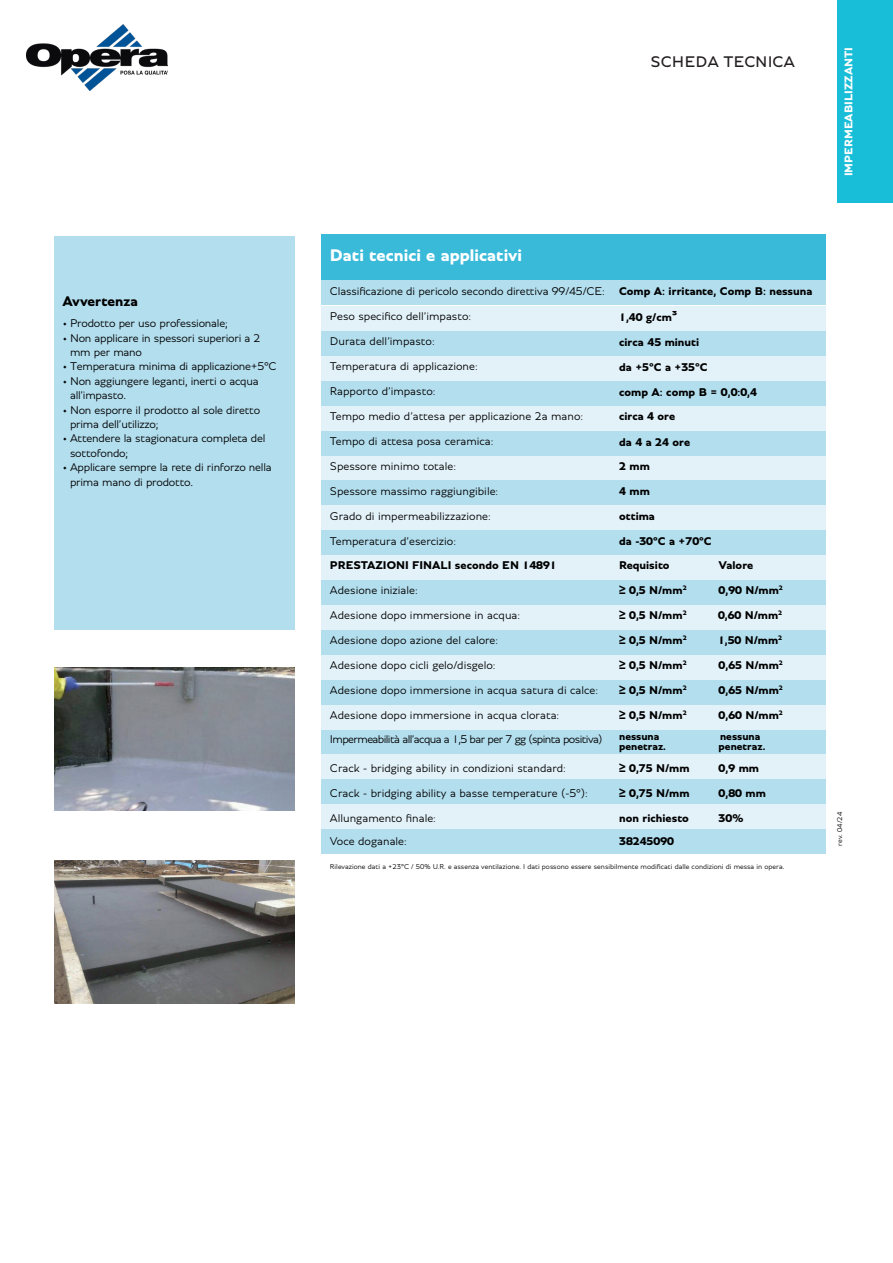
<style>
.page{position:relative;width:893px;height:1263px;background:#fff}
.page>*{position:absolute;margin:0;border:0;box-sizing:border-box;transform-origin:0 0}
.t1{font:700 18px "Bentley";color:#fff}
.t2{font:16.5px "Bentley";color:#231f20}
.t3{font:700 15px "Bentley";color:#000}
.t4{font:300 12px "Bentley";color:#000}
.t5{font:700 12px "Bentley";color:#000}
.t6{font:300 12px/14.4px "Bentley";letter-spacing:-.02em;color:#000}
.t7{font:300 12px "Bentley";letter-spacing:-.05em;color:#000}
.t8{font:700 12px "Bentley";color:#fff}
.t9{font:700 11.25px "Bentley";color:#000}
.t10{font:300 7.5px "Bentley";color:#000}
.s1{font-family:"Arial"}
</style>
<div class="page">
<img style="left:27px;top:25px;width:140px;height:65px">
<div style="left:838px;top:0;width:55px;height:203px;background:#18bdd8"></div>
<div style="left:321px;top:234px;width:505px;height:46px;background:#3abad9"></div>
<div style="left:321px;top:280px;width:290px;height:25px;background:#b3deee"></div>
<div style="left:54px;top:236px;width:240px;height:394px;background:#b3deee"></div>
<div style="left:321px;top:306px;width:290px;height:25px;background:#e3f2f9"></div>
<div style="left:321px;top:331px;width:290px;height:25px;background:#b3deee"></div>
<div style="left:321px;top:356px;width:290px;height:25px;background:#e3f2f9"></div>
<div style="left:321px;top:381px;width:290px;height:25px;background:#b3deee"></div>
<div style="left:321px;top:406px;width:290px;height:25px;background:#e3f2f9"></div>
<div style="left:321px;top:431px;width:290px;height:25px;background:#b3deee"></div>
<div style="left:321px;top:456px;width:290px;height:24px;background:#e3f2f9"></div>
<div style="left:321px;top:480px;width:290px;height:25px;background:#b3deee"></div>
<div style="left:321px;top:530px;width:290px;height:25px;background:#b3deee"></div>
<div style="left:321px;top:555px;width:290px;height:25px;background:#e3f2f9"></div>
<div style="left:321px;top:580px;width:290px;height:25px;background:#b3deee"></div>
<div style="left:321px;top:605px;width:290px;height:25px;background:#e3f2f9"></div>
<div style="left:321px;top:630px;width:290px;height:25px;background:#b3deee"></div>
<div style="left:321px;top:655px;width:290px;height:25px;background:#e3f2f9"></div>
<div style="left:321px;top:680px;width:290px;height:25px;background:#b3deee"></div>
<div style="left:321px;top:705px;width:290px;height:24px;background:#e3f2f9"></div>
<div style="left:321px;top:729px;width:290px;height:25px;background:#b3deee"></div>
<div style="left:321px;top:754px;width:290px;height:25px;background:#e3f2f9"></div>
<div style="left:321px;top:779px;width:290px;height:25px;background:#b3deee"></div>
<div style="left:321px;top:804px;width:290px;height:25px;background:#e3f2f9"></div>
<div style="left:321px;top:829px;width:505px;height:25px;background:#b3deee"></div>
<img style="left:54px;top:667px;width:240px;height:144px">
<img style="left:54px;top:861px;width:240px;height:142px">
<div style="left:321px;top:505px;width:290px;height:25px;background:#e3f2f9"></div>
<div style="left:611px;top:280px;width:215px;height:25px;background:#b3deee"></div>
<div style="left:611px;top:306px;width:215px;height:25px;background:#e3f2f9"></div>
<div style="left:611px;top:331px;width:215px;height:25px;background:#b3deee"></div>
<div style="left:611px;top:356px;width:215px;height:25px;background:#e3f2f9"></div>
<div style="left:611px;top:381px;width:215px;height:25px;background:#b3deee"></div>
<div style="left:611px;top:406px;width:215px;height:25px;background:#e3f2f9"></div>
<div style="left:611px;top:431px;width:215px;height:25px;background:#b3deee"></div>
<div style="left:611px;top:456px;width:215px;height:24px;background:#e3f2f9"></div>
<div style="left:611px;top:480px;width:215px;height:25px;background:#b3deee"></div>
<div style="left:611px;top:530px;width:215px;height:25px;background:#b3deee"></div>
<div style="left:611px;top:555px;width:215px;height:25px;background:#e3f2f9"></div>
<div style="left:611px;top:580px;width:215px;height:25px;background:#b3deee"></div>
<div style="left:611px;top:605px;width:215px;height:25px;background:#e3f2f9"></div>
<div style="left:611px;top:630px;width:215px;height:25px;background:#b3deee"></div>
<div style="left:611px;top:655px;width:215px;height:25px;background:#e3f2f9"></div>
<div style="left:611px;top:680px;width:215px;height:25px;background:#b3deee"></div>
<div style="left:611px;top:705px;width:215px;height:24px;background:#e3f2f9"></div>
<div style="left:611px;top:729px;width:215px;height:25px;background:#b3deee"></div>
<div style="left:611px;top:754px;width:215px;height:25px;background:#e3f2f9"></div>
<div style="left:611px;top:779px;width:215px;height:25px;background:#b3deee"></div>
<div style="left:611px;top:804px;width:215px;height:25px;background:#e3f2f9"></div>
<div style="left:611px;top:505px;width:215px;height:25px;background:#e3f2f9"></div>
<p class="t3" style="left:63px;top:290px;width:77px">Avvertenza</p>
<p class="t6" style="left:63px;top:316px;width:166px">• Prodotto per uso professionale;</p>
<p class="t6" style="left:70px;top:330px;width:192px;text-indent:-7px">• Non applicare in spessori superiori a 2 mm per mano</p>
<p class="t6" style="left:63px;top:359px;width:215px">• Temperatura minima di applicazione+5°C</p>
<p class="t6" style="left:70px;top:374px;width:190px;text-indent:-7px">• Non aggiungere leganti, inerti o acqua all’impasto.</p>
<p class="t6" style="left:70px;top:402px;width:192px;text-indent:-7px">• Non esporre il prodotto al sole diretto prima dell’utilizzo;</p>
<p class="t6" style="left:70px;top:431px;width:197px;text-indent:-7px">• Attendere la stagionatura completa del sottofondo;</p>
<p class="t6" style="left:70px;top:460px;width:203px;text-indent:-7px">• Applicare sempre la rete di rinforzo nella prima mano di prodotto.</p>
<p class="t2" style="left:651px;top:50px;width:146px">SCHEDA TECNICA</p>
<p class="t8" style="left:840px;top:176px;width:131px;rotate:-90deg">IMPERMEABILIZZANTI</p>
<p class="t1" style="left:330px;top:243px;width:194px">Dati tecnici e applicativi</p>
<p class="t4" style="left:330px;top:283px;width:276px">Classificazione di pericolo secondo direttiva 99/45/CE:</p>
<p class="t4" style="left:330px;top:308px;width:143px">Peso specifico dell’impasto:</p>
<p class="t4" style="left:330px;top:333px;width:106px">Durata dell’impasto:</p>
<p class="t4" style="left:330px;top:358px;width:149px">Temperatura di applicazione:</p>
<p class="t4" style="left:330px;top:383px;width:107px">Rapporto d’impasto:</p>
<p class="t4" style="left:330px;top:408px;width:255px">Tempo medio d’attesa per applicazione 2a mano:</p>
<p class="t4" style="left:330px;top:433px;width:165px">Tempo di attesa posa ceramica:</p>
<p class="t4" style="left:330px;top:458px;width:128px">Spessore minimo totale:</p>
<p class="t4" style="left:330px;top:483px;width:170px">Spessore massimo raggiungibile:</p>
<p class="t4" style="left:330px;top:532px;width:128px">Temperatura d’esercizio:</p>
<p class="t5" style="left:330px;top:557px;width:228px">PRESTAZIONI FINALI secondo EN 14891</p>
<p class="t4" style="left:330px;top:582px;width:89px">Adesione iniziale:</p>
<p class="t4" style="left:330px;top:607px;width:192px">Adesione dopo immersione in acqua:</p>
<p class="t4" style="left:330px;top:632px;width:170px">Adesione dopo azione del calore:</p>
<p class="t4" style="left:330px;top:657px;width:167px">Adesione dopo cicli gelo/disgelo:</p>
<p class="t4" style="left:330px;top:682px;width:270px">Adesione dopo immersione in acqua satura di calce:</p>
<p class="t4" style="left:330px;top:707px;width:231px">Adesione dopo immersione in acqua clorata:</p>
<p class="t7" style="left:330px;top:731px;width:274px">Impermeabilità all’acqua a 1,5 bar per 7 gg (spinta positiva)</p>
<p class="t4" style="left:330px;top:759px;width:237px">Crack - bridging ability in condizioni standard:</p>
<p class="t4" style="left:330px;top:785px;width:259px">Crack - bridging ability a basse temperature (-5°):</p>
<p class="t4" style="left:330px;top:809px;width:107px">Allungamento finale:</p>
<p class="t4" style="left:330px;top:832px;width:78px">Voce doganale:</p>
<p class="t4" style="left:330px;top:507px;width:162px">Grado di impermeabilizzazione:</p>
<p class="t5" style="left:619px;top:283px;width:195px">Comp A: irritante, Comp B: nessuna</p>
<p class="t5" style="left:619px;top:309px;width:60px">1,40 g/cm³</p>
<p class="t5" style="left:619px;top:334px;width:82px">circa 45 minuti</p>
<p class="t5" style="left:619px;top:359px;width:90px">da +5°C a +35°C</p>
<p class="t5" style="left:619px;top:384px;width:139px">comp A: comp B = 0,0:0,4</p>
<p class="t5" style="left:619px;top:408px;width:58px">circa 4 ore</p>
<p class="t5" style="left:619px;top:433px;width:73px">da 4 a 24 ore</p>
<p class="t5" style="left:619px;top:458px;width:32px">2 mm</p>
<p class="t5" style="left:619px;top:483px;width:32px">4 mm</p>
<p class="t5" style="left:619px;top:507px;width:37px">ottima</p>
<p class="t5" style="left:619px;top:532px;width:94px">da -30°C a +70°C</p>
<p class="t5" style="left:619px;top:557px;width:52px">Requisito</p>
<p class="t5" style="left:719px;top:557px;width:36px">Valore</p>
<p class="t5" style="left:619px;top:582px;width:69px"><span class="s1">≥</span> 0,5 N/mm<sup>2</sup></p>
<p class="t5" style="left:719px;top:582px;width:66px">0,90 N/mm<sup>2</sup></p>
<p class="t5" style="left:619px;top:607px;width:69px"><span class="s1">≥</span> 0,5 N/mm<sup>2</sup></p>
<p class="t5" style="left:718px;top:607px;width:66px">0,60 N/mm<sup>2</sup></p>
<p class="t5" style="left:619px;top:632px;width:69px"><span class="s1">≥</span> 0,5 N/mm<sup>2</sup></p>
<p class="t5" style="left:718px;top:632px;width:66px">1,50 N/mm<sup>2</sup></p>
<p class="t5" style="left:619px;top:657px;width:69px"><span class="s1">≥</span> 0,5 N/mm<sup>2</sup></p>
<p class="t5" style="left:719px;top:657px;width:66px">0,65 N/mm<sup>2</sup></p>
<p class="t5" style="left:619px;top:682px;width:69px"><span class="s1">≥</span> 0,5 N/mm<sup>2</sup></p>
<p class="t5" style="left:719px;top:682px;width:66px">0,65 N/mm<sup>2</sup></p>
<p class="t5" style="left:619px;top:707px;width:69px"><span class="s1">≥</span> 0,5 N/mm<sup>2</sup></p>
<p class="t5" style="left:719px;top:707px;width:66px">0,60 N/mm<sup>2</sup></p>
<p class="t9" style="left:619px;top:728px;width:42px">nessuna</p>
<p class="t9" style="left:720px;top:728px;width:42px">nessuna</p>
<p class="t9" style="left:619px;top:739px;width:48px">penetraz.</p>
<p class="t9" style="left:719px;top:739px;width:48px">penetraz.</p>
<p class="t5" style="left:619px;top:759px;width:72px"><span class="s1">≥</span> 0,75 N/mm</p>
<p class="t5" style="left:719px;top:759px;width:42px">0,9 mm</p>
<p class="t5" style="left:619px;top:784px;width:72px"><span class="s1">≥</span> 0,75 N/mm</p>
<p class="t5" style="left:719px;top:784px;width:49px">0,80 mm</p>
<p class="t5" style="left:619px;top:809px;width:71px">non richiesto</p>
<p class="t5" style="left:719px;top:809px;width:26px">30%</p>
<p class="t5" style="left:619px;top:832px;width:56px">38245090</p>
<p class="t10" style="left:330px;top:861px;width:456px">Rilevazione dati a +23°C / 50% U.R. e assenza ventilazione. I dati possono essere sensibilmente modificati dalle condizioni di messa in opera.</p>
<p class="t10" style="left:834px;top:846px;width:35px;rotate:-90deg">rev. 04/24</p>
</div>
